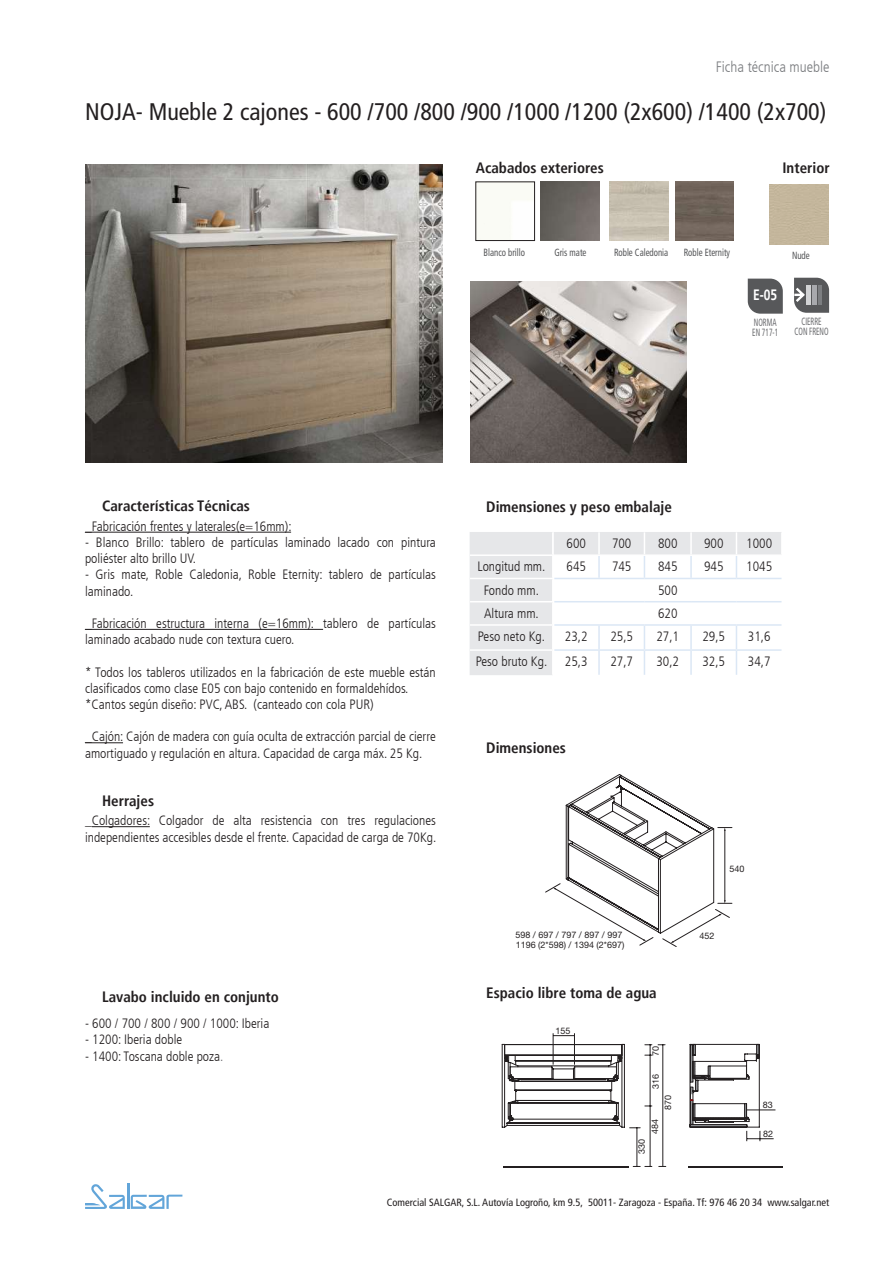
<style>
.page{position:relative;width:893px;height:1263px;background:#fff}
.page>*{position:absolute;margin:0;border:0;box-sizing:border-box;transform-origin:0 0}
.t1{font:condensed 24px "Frutiger LT";color:#231f20}
.t2{font:700 condensed 15px "Frutiger LT";color:#231f20}
.t3{font:300 condensed 15px "Frutiger LT";color:#7c7e81}
.t4{font:700 15px "Frutiger LT";color:#fff;scale:.8 1}
.t5{font:300 condensed 13.5px/16.2px "Frutiger LT";color:#231f20}
.t6{font:condensed 10.5px "Frutiger LT";color:#231f20}
.t7{font:condensed 10.5px/10.5px "Frutiger LT";color:#6c6d70;text-align:center;scale:.7 1}
.t8{font:condensed 10.35px "Frutiger LT";color:#57585a;scale:.85 1}
.t9{font:9px "Helvetica Neue";color:#231f20}
.s1{color:#6c6d70}
</style>
<div class="page">
<hr style="left:127px;top:1184px;width:2px;height:25px;background:#62a5d9">
<svg style="left:85px;top:1184px;width:40px;height:25px"></svg>
<svg style="left:131px;top:1194px;width:51px;height:15px"></svg>
<svg style="left:794px;top:278px;width:35px;height:35px"></svg>
<svg style="left:748px;top:279px;width:35px;height:35px"></svg>
<img style="left:541px;top:182px;width:59px;height:59px">
<img style="left:675px;top:182px;width:59px;height:59px">
<img style="left:478px;top:198px;width:53px;height:41px">
<div style="left:476px;top:182px;width:59px;height:59px;border:1px solid #231f20"></div>
<img style="left:85px;top:164px;width:357px;height:298px">
<img style="left:471px;top:282px;width:215px;height:180px">
<hr style="left:92px;top:826px;width:58px;height:1px;background:#231f20">
<hr style="left:85px;top:532px;width:206px;height:1px;background:#231f20">
<hr style="left:85px;top:629px;width:238px;height:1px;background:#231f20">
<hr style="left:85px;top:742px;width:38px;height:1px;background:#231f20">
<svg style="left:470px;top:532px;width:312px;height:143px"></svg>
<hr style="left:470px;top:578px;width:84px;height:1px;background:#fff">
<hr style="left:470px;top:601px;width:84px;height:1px;background:#fff">
<hr style="left:470px;top:624px;width:84px;height:2px;background:#fff">
<hr style="left:470px;top:649px;width:84px;height:2px;background:#fff">
<hr style="left:552px;top:556px;width:2px;height:22px;background:#fff">
<hr style="left:552px;top:579px;width:2px;height:22px;background:#fff">
<hr style="left:552px;top:602px;width:2px;height:22px;background:#fff">
<hr style="left:552px;top:626px;width:2px;height:23px;background:#fff">
<hr style="left:552px;top:651px;width:2px;height:24px;background:#fff">
<hr style="left:552px;top:532px;width:2px;height:22px;background:#fff">
<hr style="left:470px;top:554px;width:84px;height:2px;background:#fff">
<hr style="left:504px;top:1166px;width:125px;height:1px;background:#231f20">
<hr style="left:688px;top:1166px;width:95px;height:2px;background:#231f20">
<svg style="left:502px;top:1044px;width:150px;height:84px"></svg>
<svg style="left:633px;top:1166px;width:19px;height:1px"></svg>
<hr style="left:637px;top:1128px;width:1px;height:38px;background:#231f20">
<hr style="left:663px;top:1045px;width:1px;height:121px;background:#231f20">
<hr style="left:650px;top:1045px;width:1px;height:121px;background:#231f20">
<svg style="left:554px;top:1035px;width:20px;height:1px"></svg>
<hr style="left:574px;top:1033px;width:1px;height:31px;background:#231f20">
<hr style="left:553px;top:1033px;width:1px;height:31px;background:#231f20">
<svg style="left:690px;top:1044px;width:85px;height:97px"></svg>
<svg style="left:545px;top:774px;width:187px;height:173px"></svg>
<p class="t3" style="left:716px;top:59px;width:115px">Ficha técnica mueble</p>
<h1 class="t1" style="left:85px;top:97px;width:743px">NOJA- Mueble 2 cajones - 600 /700 /800 /900 /1000 /1200 (2x600) /1400 (2x700)</h1>
<p class="t2" style="left:476px;top:159px;width:129px">Acabados exteriores</p>
<p class="t2" style="left:782px;top:159px;width:49px">Interior</p>
<p class="t8" style="left:484px;top:246px;width:50px">Blanco brillo</p>
<p class="t8" style="left:614px;top:246px;width:65px">Roble Caledonia</p>
<p class="t8" style="left:554px;top:246px;width:39px">Gris mate</p>
<p class="t8" style="left:684px;top:246px;width:56px">Roble Eternity</p>
<p class="t8" style="left:792px;top:249px;width:22px">Nude</p>
<p class="t4" style="left:753px;top:286px;width:32px">E-05</p>
<p class="t7" style="left:752px;top:317px;width:39px;text-align:left">NORMA<br>EN 717-1</p>
<p class="t7" style="left:794px;top:316px;width:50px">CIERRE<br>CON FRENO</p>
<p class="t2" style="left:102px;top:497px;width:149px">Características Técnicas</p>
<p class="t2" style="left:486px;top:498px;width:187px">Dimensiones y peso embalaje</p>
<p class="t5" style="left:85px;top:518px;width:208px">_Fabricación frentes y laterales(e=16mm):</p>
<p class="t5" style="left:85px;top:534px;width:352px">- Blanco Brillo: tablero de partículas laminado lacado con pintura poliéster alto brillo UV.</p>
<p class="t5" style="left:85px;top:567px;width:352px">- Gris mate, Roble Caledonia, Roble Eternity: tablero de partículas laminado.</p>
<p class="t5" style="left:85px;top:615px;width:352px">_Fabricación estructura interna (e=16mm): tablero de partículas laminado acabado nude con textura cuero.</p>
<p class="t5" style="left:85px;top:664px;width:352px">* Todos los tableros utilizados en la fabricación de este mueble están clasificados como clase E05 con bajo contenido en formaldehídos. *Cantos según diseño: PVC, ABS. (canteado con cola PUR)</p>
<p class="t5" style="left:85px;top:729px;width:352px">_Cajón: Cajón de madera con guía oculta de extracción parcial de cierre amortiguado y regulación en altura. Capacidad de carga máx. 25 Kg.</p>
<p class="t2" style="left:102px;top:792px;width:54px">Herrajes</p>
<p class="t5" style="left:85px;top:813px;width:353px">_Colgadores: Colgador de alta resistencia con tres regulaciones independientes accesibles desde el frente. Capacidad de carga de 70Kg.</p>
<p class="t2" style="left:102px;top:988px;width:178px">Lavabo incluido en conjunto</p>
<p class="t5" style="left:85px;top:1016px;width:186px">- 600 / 700 / 800 / 900 / 1000: Iberia</p>
<p class="t5" style="left:85px;top:1032px;width:99px">- 1200: Iberia doble</p>
<p class="t5" style="left:85px;top:1048px;width:140px">- 1400: Toscana doble poza<span class="s1">.</span></p>
<p class="t5" style="left:477px;top:555px;width:70px;line-height:23.2px;text-align:center">Longitud mm.<br>Fondo mm.<br>Altura mm.<br>Peso neto Kg.</p>
<p class="t5" style="left:476px;top:654px;width:73px">Peso bruto Kg.</p>
<p class="t5" style="left:567px;top:535px;width:21px">600</p>
<p class="t5" style="left:612px;top:535px;width:21px">700</p>
<p class="t5" style="left:658px;top:535px;width:21px">800</p>
<p class="t5" style="left:704px;top:535px;width:21px">900</p>
<p class="t5" style="left:746px;top:535px;width:27px">1000</p>
<p class="t5" style="left:567px;top:559px;width:21px">645</p>
<p class="t5" style="left:612px;top:559px;width:21px">745</p>
<p class="t5" style="left:658px;top:559px;width:21px">845</p>
<p class="t5" style="left:704px;top:559px;width:21px">945</p>
<p class="t5" style="left:746px;top:559px;width:27px">1045</p>
<p class="t5" style="left:658px;top:578px;width:21px;line-height:23.2px">500<br>620</p>
<p class="t5" style="left:565px;top:628px;width:24px">23,2</p>
<p class="t5" style="left:610px;top:628px;width:24px">25,5</p>
<p class="t5" style="left:656px;top:628px;width:24px">27,1</p>
<p class="t5" style="left:702px;top:628px;width:24px">29,5</p>
<p class="t5" style="left:748px;top:628px;width:24px">31,6</p>
<p class="t5" style="left:565px;top:654px;width:24px">25,3</p>
<p class="t5" style="left:610px;top:654px;width:24px">27,7</p>
<p class="t5" style="left:656px;top:654px;width:24px">30,2</p>
<p class="t5" style="left:702px;top:654px;width:24px">32,5</p>
<p class="t5" style="left:748px;top:654px;width:24px">34,7</p>
<p class="t2" style="left:486px;top:739px;width:81px">Dimensiones</p>
<p class="t9" style="left:729px;top:864px;width:17px">540</p>
<p class="t9" style="left:515px;top:929px;width:109px">598 / 697 / 797 / 897 / 997</p>
<p class="t9" style="left:700px;top:931px;width:17px">452</p>
<p class="t9" style="left:516px;top:940px;width:110px">1196 (2*598) / 1394 (2*697)</p>
<p class="t2" style="left:486px;top:984px;width:172px">Espacio libre toma de agua</p>
<p class="t9" style="left:555px;top:1025px;width:17px">155</p>
<p class="t9" style="left:650px;top:1055px;width:12px;rotate:-90deg">70</p>
<p class="t9" style="left:650px;top:1089px;width:17px;rotate:-90deg">316</p>
<p class="t9" style="left:663px;top:1110px;width:17px;rotate:-90deg">870</p>
<p class="t9" style="left:649px;top:1134px;width:17px;rotate:-90deg">484</p>
<p class="t9" style="left:636px;top:1154px;width:17px;rotate:-90deg">330</p>
<p class="t9" style="left:763px;top:1099px;width:12px">83</p>
<p class="t9" style="left:763px;top:1129px;width:12px">82</p>
<p class="t6" style="left:387px;top:1196px;width:444px">Comercial SALGAR, S.L. Autovía Logroño, km 9.5, 50011- Zaragoza - España. Tf: 976 46 20 34 www.salgar.net</p>
</div>
